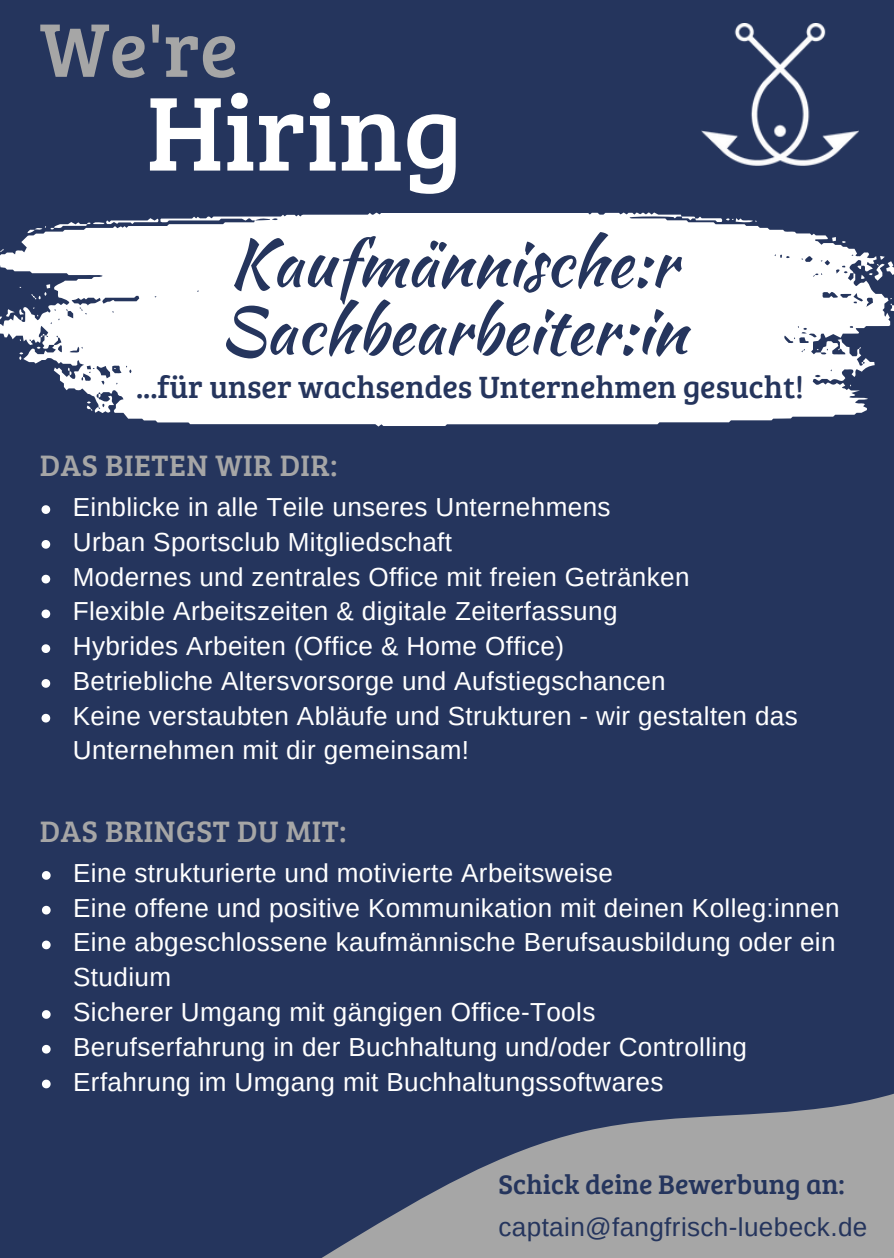
<style>
.page{position:relative;width:894px;height:1258px;background:#fff}
.page>*{position:absolute;margin:0;border:0;box-sizing:border-box;transform-origin:0 0}
.t1{font:108.6px "Bree Serif";color:#fff}
.t2{font:78.6px "Bree Serif";color:#a6a6a6}
.t3{font:64.8px/67.5px "Kaushan Script";color:#25355d}
.t4{font:31.8px "Bree Serif";color:#25355d}
.t5{font:30.6px "Bree Serif";letter-spacing:.02em;color:#a6a6a6}
.t6{font:27.9px "Bree Serif";color:#25355d}
.t7{font:26.1px/34.8px "Arimo";letter-spacing:.015em;color:#fff}
.t8{font:26.1px "Arimo";letter-spacing:.015em;color:#25355d}
</style>
<div class="page">
<div style="left:0;top:0;width:893px;height:1258px;background:#25355d"></div>
<svg style="left:0;top:212px;width:889px;height:214px;background:#e2e4e9"></svg>
<svg style="left:831px;top:237px;width:4px;height:4px"></svg>
<svg style="left:98px;top:394px;width:3px;height:4px"></svg>
<svg style="left:68px;top:368px;width:4px;height:7px"></svg>
<svg style="left:19px;top:352px;width:4px;height:8px"></svg>
<svg style="left:37px;top:346px;width:4px;height:3px"></svg>
<svg style="left:0;top:309px;width:24px;height:11px"></svg>
<svg style="left:681px;top:216px;width:75px;height:7px"></svg>
<svg style="left:28px;top:218px;width:131px;height:15px"></svg>
<svg style="left:0;top:249px;width:4px;height:3px"></svg>
<svg style="left:857px;top:256px;width:36px;height:25px"></svg>
<svg style="left:31px;top:284px;width:19px;height:16px"></svg>
<svg style="left:890px;top:298px;width:3px;height:13px"></svg>
<svg style="left:41px;top:334px;width:4px;height:3px"></svg>
<svg style="left:86px;top:401px;width:6px;height:10px"></svg>
<svg style="left:322px;top:1094px;width:571px;height:164px;fill:#a6a6a6"></svg>
<img style="left:701px;top:23px;width:157px;height:142px">
<svg style="left:41px;top:505px;width:9px;height:9px"></svg>
<svg style="left:41px;top:540px;width:9px;height:9px"></svg>
<svg style="left:41px;top:575px;width:9px;height:8px"></svg>
<svg style="left:41px;top:609px;width:9px;height:9px"></svg>
<svg style="left:41px;top:644px;width:9px;height:9px"></svg>
<svg style="left:41px;top:679px;width:9px;height:9px"></svg>
<svg style="left:41px;top:714px;width:9px;height:8px"></svg>
<svg style="left:42px;top:871px;width:9px;height:9px"></svg>
<svg style="left:42px;top:906px;width:9px;height:8px"></svg>
<svg style="left:42px;top:940px;width:9px;height:9px"></svg>
<svg style="left:42px;top:1010px;width:9px;height:9px"></svg>
<svg style="left:42px;top:1045px;width:9px;height:8px"></svg>
<svg style="left:42px;top:1079px;width:9px;height:9px"></svg>
<p class="t2" style="left:40px;top:-8px;width:199px">We're</p>
<p class="t1" style="left:146px;top:54px;width:317px">Hiring</p>
<p class="t3" style="left:219px;top:229px;width:468px">Kaufmännische:r<br>Sachbearbeiter:in</p>
<h4 class="t4" style="left:136px;top:364px;width:669px">...für unser wachsendes Unternehmen gesucht!</h4>
<p class="t5" style="left:40px;top:443px;width:299px">DAS BIETEN WIR DIR:</p>
<p class="t7" style="left:73px;top:490px;width:539px">Einblicke in alle Teile unseres Unternehmens</p>
<h1 class="t7" style="left:73px;top:524px;width:380px">Urban Sportsclub Mitgliedschaft</h1>
<p class="t7" style="left:73px;top:559px;width:618px">Modernes und zentrales Office mit freien Getränken</p>
<h3 class="t7" style="left:73px;top:594px;width:546px">Flexible Arbeitszeiten &amp; digitale Zeiterfassung</h3>
<h5 class="t7" style="left:73px;top:629px;width:492px">Hybrides Arbeiten (Office &amp; Home Office)</h5>
<h4 class="t7" style="left:73px;top:663px;width:594px">Betriebliche Altersvorsorge und Aufstiegschancen</h4>
<p class="t7" style="left:73px;top:698px;width:726px">Keine verstaubten Abläufe und Strukturen - wir gestalten das<br>Unternehmen mit dir gemeinsam!</p>
<p class="t5" style="left:40px;top:809px;width:308px">DAS BRINGST DU MIT:</p>
<p class="t7" style="left:73px;top:855px;width:541px">Eine strukturierte und motivierte Arbeitsweise</p>
<p class="t7" style="left:73px;top:890px;width:767px">Eine offene und positive Kommunikation mit deinen Kolleg:innen</p>
<p class="t7" style="left:73px;top:925px;width:763px">Eine abgeschlossene kaufmännische Berufsausbildung oder ein<br>Studium</p>
<p class="t7" style="left:73px;top:994px;width:523px">Sicherer Umgang mit gängigen Office-Tools</p>
<p class="t7" style="left:73px;top:1029px;width:675px">Berufserfahrung in der Buchhaltung und/oder Controlling</p>
<p class="t7" style="left:73px;top:1064px;width:591px">Erfahrung im Umgang mit Buchhaltungssoftwares</p>
<p class="t6" style="left:498px;top:1163px;width:348px">Schick deine Bewerbung an:</p>
<p class="t8" style="left:498px;top:1212px;width:370px">captain@fangfrisch-luebeck.de</p>
</div>
